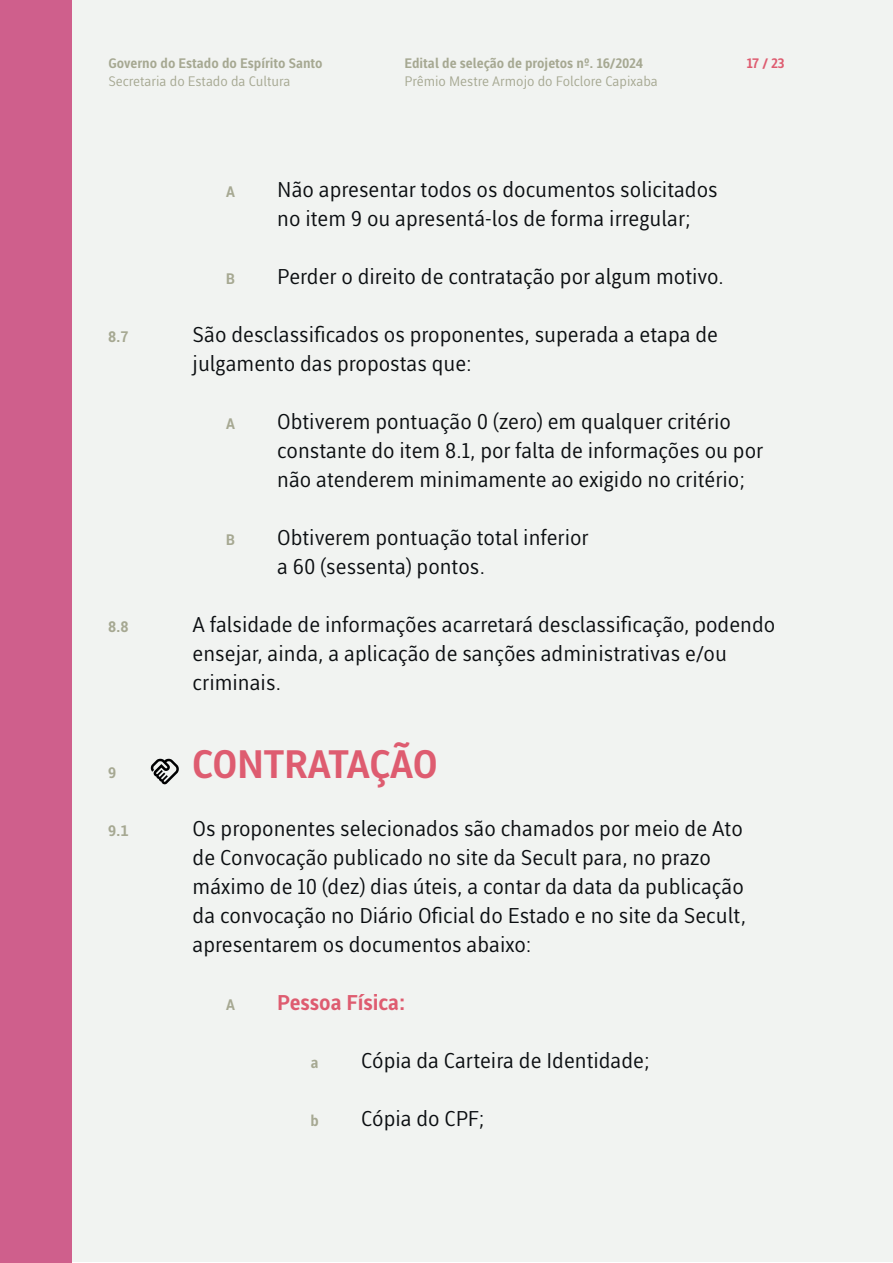
<style>
.page{position:relative;width:893px;height:1263px;background:#fff}
.page>*{position:absolute;margin:0;border:0;box-sizing:border-box;transform-origin:0 0}
.t1{font:39px "Ufes Sans VF Roman";letter-spacing:-.005em;color:#de5c70}
.t2{font:21px/29px "Ufes Sans VF Roman";color:#0b0e11}
.t3{font:21px "Ufes Sans VF Roman";color:#de5c70}
.t4{font:15px "Ufes Sans VF Roman";color:#a6a892}
.t5{font:13.5px/18px "Ufes Sans VF Roman";color:#a6a892}
.t6{font:13.5px "Ufes Sans VF Roman";color:#de5c70}
</style>
<div class="page">
<div style="left:1px;top:1px;width:891px;height:1261px;background:#f1f3f1"></div>
<div style="left:0;top:0;width:72px;height:1263px;background:#cf5f8c"></div>
<svg style="left:151px;top:759px;width:28px;height:25px"></svg>
<p class="t5" style="left:108px;top:54px;width:216px">Governo do Estado do Espírito Santo<br>Secretaria do Estado da Cultura</p>
<p class="t5" style="left:405px;top:54px;width:255px">Edital de seleção de projetos nº. 16/2024<br>Prêmio Mestre Armojo do Folclore Capixaba</p>
<p class="t6" style="left:747px;top:55px;width:39px">17 / 23</p>
<p class="t4" style="left:226px;top:182px;width:10px">A</p>
<p class="t2" style="left:277px;top:175px;width:442px">Não apresentar todos os documentos solicitados no item 9 ou apresentá-los de forma irregular;</p>
<p class="t4" style="left:226px;top:269px;width:11px">B</p>
<p class="t2" style="left:277px;top:262px;width:448px">Perder o direito de contratação por algum motivo.</p>
<p class="t4" style="left:108px;top:327px;width:22px">8.7</p>
<p class="t2" style="left:193px;top:320px;width:527px">São desclassificados os proponentes, superada a etapa de julgamento das propostas que:</p>
<p class="t4" style="left:226px;top:414px;width:10px">A</p>
<p class="t2" style="left:277px;top:407px;width:488px">Obtiverem pontuação 0 (zero) em qualquer critério constante do item 8.1, por falta de informações ou por não atenderem minimamente ao exigido no critério;</p>
<p class="t4" style="left:226px;top:531px;width:11px">B</p>
<p class="t2" style="left:277px;top:523px;width:313px">Obtiverem pontuação total inferior a 60 (sessenta) pontos.</p>
<p class="t4" style="left:108px;top:618px;width:22px">8.8</p>
<p class="t2" style="left:193px;top:610px;width:584px">A falsidade de informações acarretará desclassificação, podendo ensejar, ainda, a aplicação de sanções administrativas e/ou criminais.</p>
<p class="t4" style="left:108px;top:763px;width:10px">9</p>
<h1 class="t1" style="left:192px;top:739px;width:247px">CONTRATAÇÃO</h1>
<p class="t4" style="left:108px;top:821px;width:22px">9.1</p>
<p class="t2" style="left:193px;top:813px;width:555px">Os proponentes selecionados são chamados por meio de Ato de Convocação publicado no site da Secult para, no prazo máximo de 10 (dez) dias úteis, a contar da data da publicação da convocação no Diário Oficial do Estado e no site da Secult, apresentarem os documentos abaixo:</p>
<p class="t4" style="left:226px;top:995px;width:10px">A</p>
<p class="t3" style="left:277px;top:989px;width:130px">Pessoa Física:</p>
<p class="t4" style="left:311px;top:1053px;width:9px">a</p>
<p class="t2" style="left:361px;top:1046px;width:290px">Cópia da Carteira de Identidade;</p>
<p class="t4" style="left:310px;top:1111px;width:10px">b</p>
<p class="t2" style="left:361px;top:1104px;width:125px">Cópia do CPF;</p>
</div>
